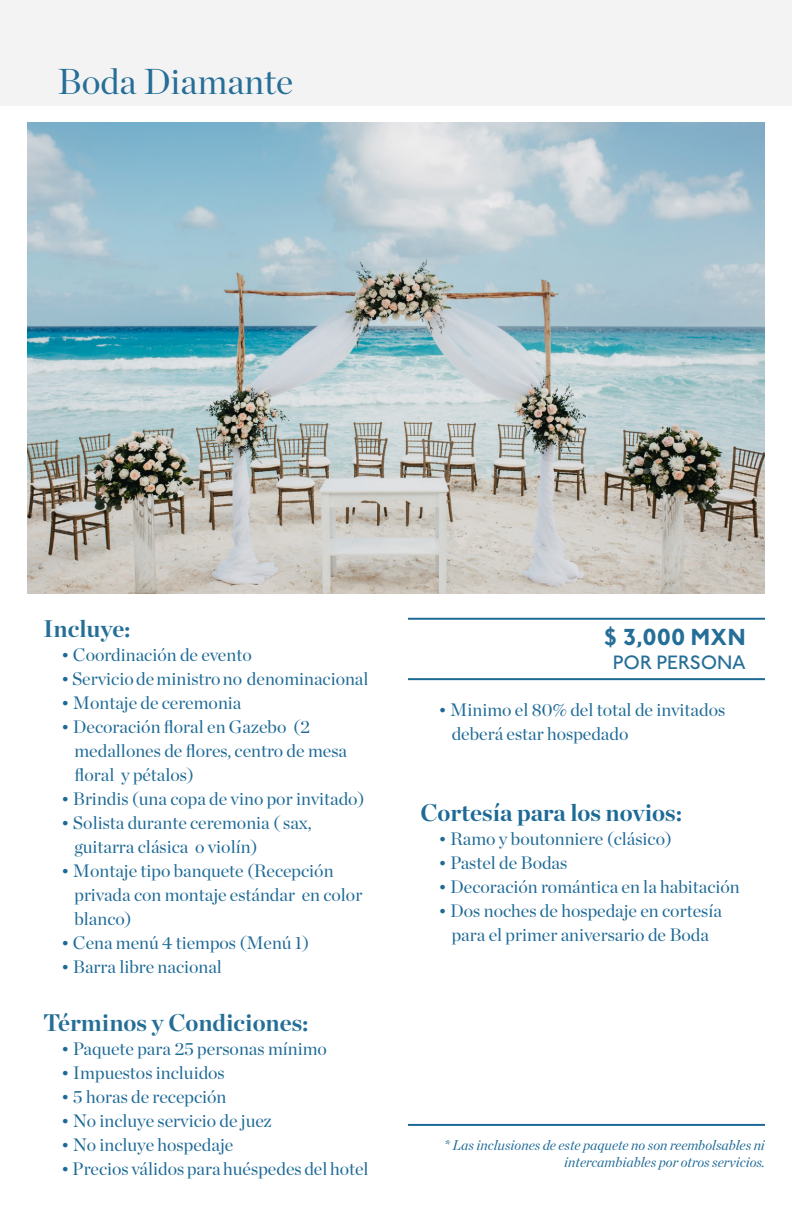
<style>
.page{position:relative;width:792px;height:1224px;background:#fff}
.page>*{position:absolute;margin:0;border:0;box-sizing:border-box;transform-origin:0 0}
.t1{font:36px "Chronicle Display";color:#256e97}
.t2{font:700 24px "Chronicle Display";color:#256e97}
.t3{font:700 24px "Chronicle Display";color:#1e6a97}
.t4{font:700 24px "Johnston ITC Std";color:#256e97}
.t5{font:500 20px "Johnston ITC Std";color:#256e97}
.t6{font:18px "Chronicle Display";color:#1e6a97}
.t7{font:italic 14px/16.8px "Chronicle Display";color:#1e6a97;text-align:right}
</style>
<div class="page">
<div style="left:0;top:0;width:792px;height:105px;background:#f4f3f3"></div>
<hr style="left:408px;top:1124px;width:357px;height:2px;background:#1e6a97">
<hr style="left:408px;top:618px;width:357px;height:2px;background:#1e6a97">
<hr style="left:408px;top:678px;width:357px;height:2px;background:#1e6a97">
<img style="left:27px;top:122px;width:738px;height:472px">
<p class="t1" style="left:58px;top:53px;width:237px">Boda Diamante</p>
<p class="t2" style="left:43px;top:609px;width:89px">Incluye:</p>
<p class="t6" style="left:61px;top:641px;width:192px">• Coordinación de evento</p>
<p class="t6" style="left:61px;top:665px;width:309px">• Servicio de ministro no denominacional</p>
<p class="t6" style="left:61px;top:689px;width:182px">• Montaje de ceremonia</p>
<p class="t6" style="left:61px;top:713px;width:250px">• Decoración floral en Gazebo (2</p>
<p class="t6" style="left:74px;top:737px;width:274px">medallones de flores, centro de mesa</p>
<p class="t6" style="left:74px;top:761px;width:121px">floral y pétalos)</p>
<p class="t6" style="left:61px;top:785px;width:305px">• Brindis (una copa de vino por invitado)</p>
<p class="t6" style="left:61px;top:809px;width:252px">• Solista durante ceremonia ( sax,</p>
<p class="t6" style="left:74px;top:833px;width:185px">guitarra clásica o violín)</p>
<p class="t6" style="left:61px;top:857px;width:274px">• Montaje tipo banquete (Recepción</p>
<p class="t6" style="left:74px;top:881px;width:289px">privada con montaje estándar en color</p>
<p class="t6" style="left:74px;top:905px;width:59px">blanco)</p>
<p class="t6" style="left:61px;top:929px;width:250px">• Cena menú 4 tiempos (Menú 1)</p>
<p class="t6" style="left:61px;top:953px;width:162px">• Barra libre nacional</p>
<p class="t2" style="left:43px;top:1003px;width:267px">Términos y Condiciones:</p>
<p class="t6" style="left:61px;top:1034px;width:267px">• Paquete para 25 personas mínimo</p>
<p class="t6" style="left:61px;top:1058px;width:165px">• Impuestos incluidos</p>
<p class="t6" style="left:61px;top:1082px;width:167px">• 5 horas de recepción</p>
<p class="t6" style="left:61px;top:1106px;width:212px">• No incluye servicio de juez</p>
<p class="t6" style="left:61px;top:1130px;width:174px">• No incluye hospedaje</p>
<p class="t6" style="left:61px;top:1154px;width:309px">• Precios válidos para huéspedes del hotel</p>
<p class="t4" style="left:604px;top:622px;width:144px">$ 3,000 MXN</p>
<p class="t5" style="left:613px;top:650px;width:134px">POR PERSONA</p>
<p class="t6" style="left:438px;top:695px;width:288px">• Minimo el 80% del total de invitados</p>
<p class="t6" style="left:452px;top:719px;width:178px">deberá estar hospedado</p>
<p class="t3" style="left:420px;top:793px;width:263px">Cortesía para los novios:</p>
<p class="t6" style="left:438px;top:825px;width:235px">• Ramo y boutonniere (clásico)</p>
<p class="t6" style="left:438px;top:849px;width:130px">• Pastel de Bodas</p>
<p class="t6" style="left:438px;top:873px;width:303px">• Decoración romántica en la habitación</p>
<p class="t6" style="left:438px;top:897px;width:285px">• Dos noches de hospedaje en cortesía</p>
<p class="t6" style="left:452px;top:921px;width:259px">para el primer aniversario de Boda</p>
<p class="t7" style="left:444px;top:1136px;width:323px">* Las inclusiones de este paquete no son reembolsables ni intercambiables por otros servicios.</p>
</div>
